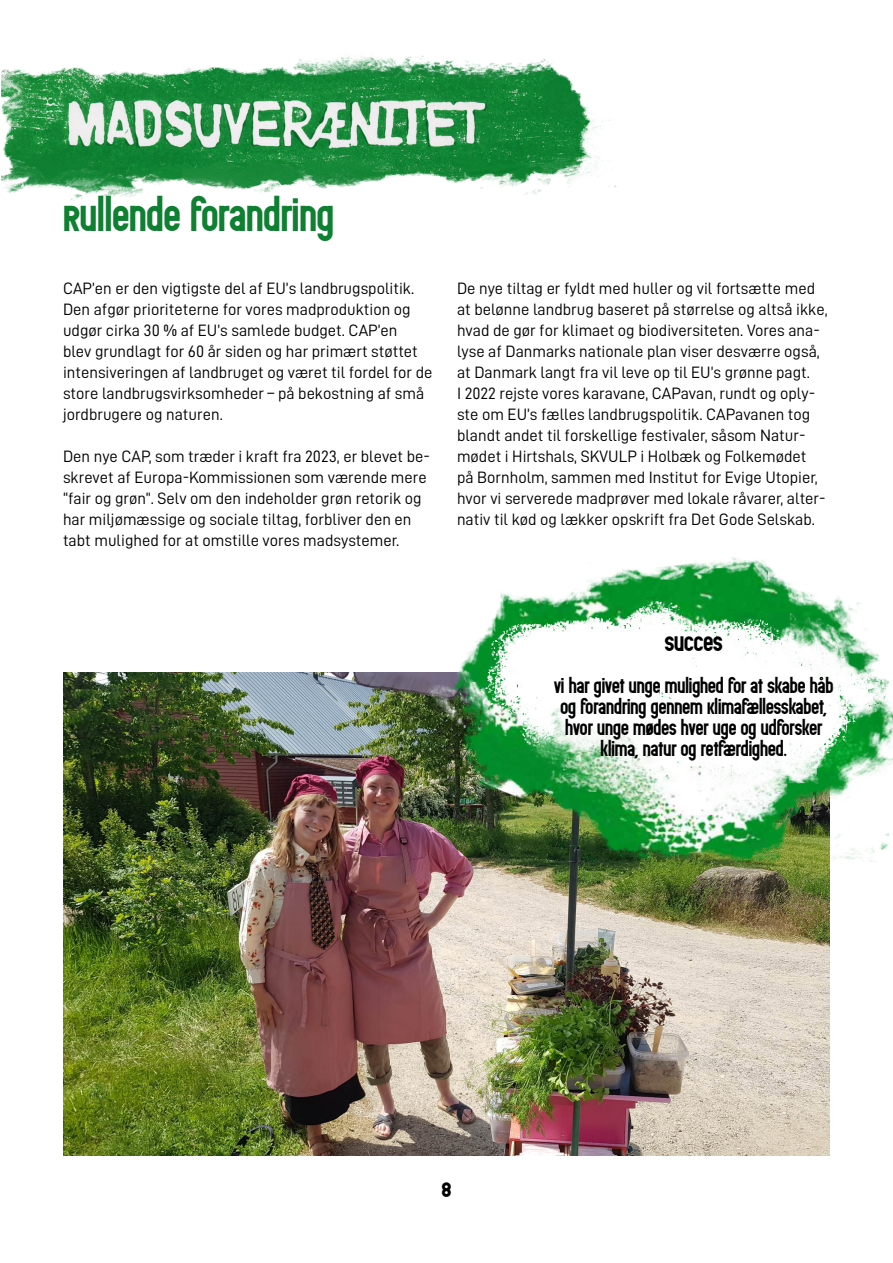
<style>
.page{position:relative;width:893px;height:1263px;background:#fff}
.page>*{position:absolute;margin:0;border:0;box-sizing:border-box;transform-origin:0 0}
.t1{font:700 36px "Normal";color:#0f7f32}
.t2{font:700 21px "Normal";color:#000}
.t3{font:16.5px/21px "D DIN";color:#000}
.t4{font:700 16.5px/21px "Normal";color:#000;text-align:center}
</style>
<div class="page">
<img style="left:1px;top:55px;width:616px;height:146px">
<img style="left:64px;top:672px;width:766px;height:484px">
<img style="left:427px;top:557px;width:466px;height:304px">
<h1 class="t1" style="left:63px;top:196px;width:273px">RULLENDE FORANDRING</h1>
<p class="t3" style="left:63px;top:278px;width:371px">CAP’en er den vigtigste del af EU’s landbrugspolitik.<br>Den afgør prioriteterne for vores madproduktion og udgør cirka 30 % af EU’s samlede budget. CAP’en<br>blev grundlagt for 60 år siden og har primært støttet intensiveringen af landbruget og været til fordel for de store landbrugsvirksomheder – på bekostning af små jordbrugere og naturen.</p>
<p class="t3" style="left:63px;top:446px;width:368px">Den nye CAP, som træder i kraft fra 2023, er blevet be&shy;skrevet af Europa-Kommissionen som værende mere “fair og grøn”. Selv om den indeholder grøn retorik og har miljømæssige og sociale tiltag, forbliver den en tabt mulighed for at omstille vores madsystemer.</p>
<p class="t3" style="left:457px;top:278px;width:372px">De nye tiltag er fyldt med huller og vil fortsætte med at belønne landbrug baseret på størrelse og altså ikke, hvad de gør for klimaet og biodiversiteten. Vores ana&shy;lyse af Danmarks nationale plan viser desværre også, at Danmark langt fra vil leve op til EU’s grønne pagt.<br>I 2022 rejste vores karavane, CAPavan, rundt og oply&shy;ste om EU’s fælles landbrugspolitik. CAPavanen tog blandt andet til forskellige festivaler, såsom Natur&shy;mødet i Hirtshals, SKVULP i Holbæk og Folkemødet<br>på Bornholm, sammen med Institut for Evige Utopier, hvor vi serverede madprøver med lokale råvarer, alter&shy;nativ til kød og lækker opskrift fra Det Gode Selskab.</p>
<p class="t2" style="left:665px;top:630px;width:59px">SUCCES</p>
<p class="t4" style="left:554px;top:677px;width:281px">VI HAR GIVET UNGE MULIGHED FOR AT SKABE HÅB OG FORANDRING GENNEM KLIMAFÆLLESSKABET, HVOR UNGE MØDES HVER UGE OG UDFORSKER KLIMA, NATUR OG RETFÆRDIGHED.</p>
<p class="t2" style="left:441px;top:1176px;width:12px">8</p>
</div>
